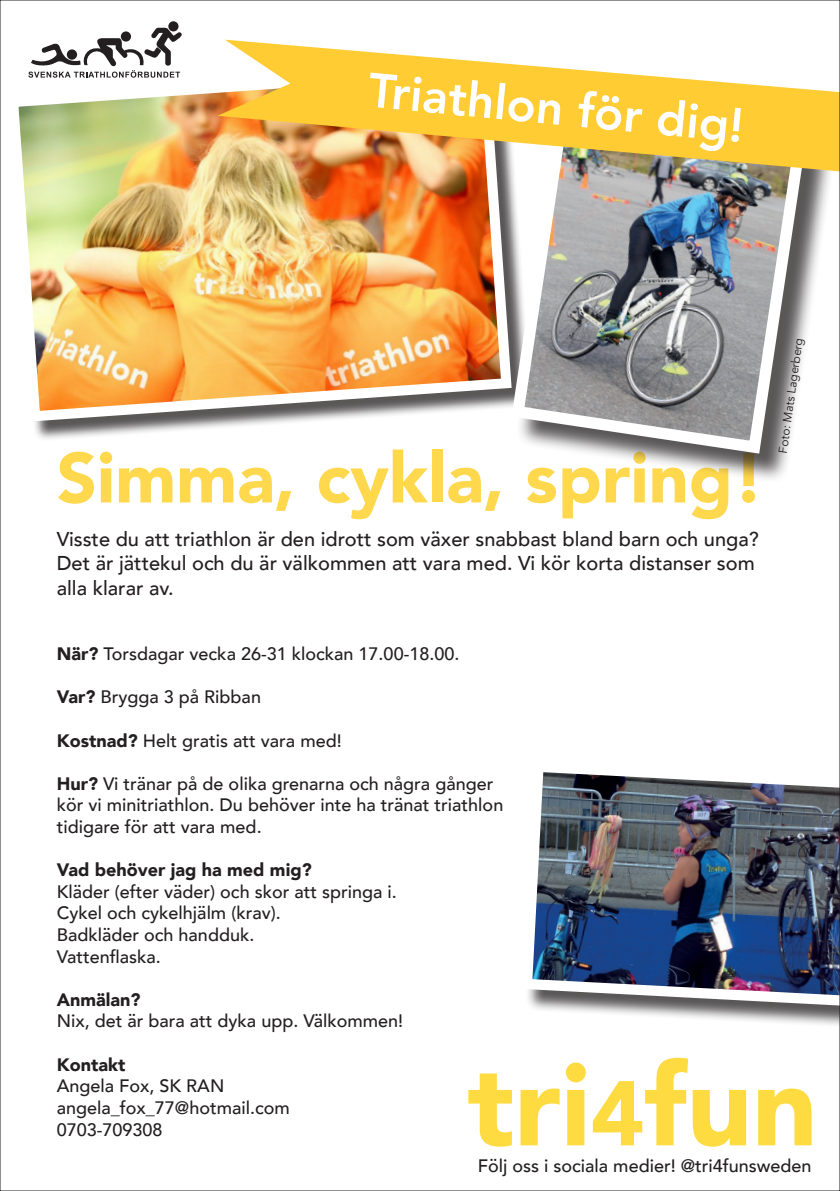
<style>
.page{position:relative;width:840px;height:1191px;background:#fff}
.page>*{position:absolute;margin:0;border:0;box-sizing:border-box;transform-origin:0 0}
.t1{font:900 70px "Avenir";color:#ffd84d}
.t2{font:800 48px "Avenir";color:#fff}
.t3{font:500 20px/24px "Avenir";color:#231f20}
.t4{font:500 18px/21.6px "Avenir";color:#231f20}
.t5{font:900 18px "Avenir";color:#231f20}
.t6{font:12px "Avenir";color:#231f20}
.s1{font-weight:900}
</style>
<div class="page">
<div style="left:524px;top:764px;width:315px;height:265px;background:#231f20;opacity:.75"></div>
<img style="left:524px;top:764px;width:313px;height:247px">
<div style="left:11px;top:66px;width:519px;height:375px;background:#231f20;opacity:.75"></div>
<img style="left:11px;top:66px;width:493px;height:361px">
<div style="left:168px;top:21px;width:10px;height:10px;background:#231f20;border-radius:50%"></div>
<svg style="left:28px;top:28px;width:154px;height:50px"></svg>
<div style="left:515px;top:110px;width:319px;height:372px;background:#231f20;opacity:.75"></div>
<svg style="left:504px;top:171px;width:307px;height:289px"></svg>
<svg style="left:217px;top:40px;width:620px;height:131px;fill:#fc3"></svg>
<svg style="left:468px;top:1073px;width:43px;height:73px"></svg>
<svg style="left:520px;top:1088px;width:39px;height:57px"></svg>
<svg style="left:565px;top:1062px;width:20px;height:83px"></svg>
<svg style="left:592px;top:1057px;width:153px;height:89px"></svg>
<svg style="left:758px;top:1088px;width:53px;height:57px"></svg>
<p class="t2" style="left:372px;top:51px;width:378px;rotate:6deg">Triathlon för dig!</p>
<p class="t1" style="left:57px;top:418px;width:708px">Simma, cykla, spring!</p>
<p class="t3" style="left:57px;top:526px;width:703px">Visste du att triathlon är den idrott som växer snabbast bland barn och unga?<br>Det är jättekul och du är välkommen att vara med. Vi kör korta distanser som alla klarar av.</p>
<p class="t6" style="left:775px;top:452px;width:118px;rotate:-82deg">Foto: Mats Lagerberg</p>
<p class="t4" style="left:57px;top:642px;width:404px"><span class="s1">När?</span> Torsdagar vecka 26-31 klockan 17.00-18.00.</p>
<p class="t4" style="left:57px;top:685px;width:206px"><span class="s1">Var?</span> Brygga 3 på Ribban</p>
<p class="t4" style="left:57px;top:728px;width:286px"><span class="s1">Kostnad?</span> Helt gratis att vara med!</p>
<p class="t4" style="left:57px;top:771px;width:448px"><span class="s1">Hur?</span> Vi tränar på de olika grenarna och några gånger kör vi minitriathlon. Du behöver inte ha tränat triathlon tidigare för att vara med.</p>
<p class="t5" style="left:57px;top:854px;width:256px">Vad behöver jag ha med mig?</p>
<p class="t4" style="left:57px;top:879px;width:341px">Kläder (efter väder) och skor att springa i.</p>
<p class="t4" style="left:57px;top:901px;width:225px">Cykel och cykelhjälm (krav).</p>
<p class="t4" style="left:57px;top:923px;width:199px">Badkläder och handduk.</p>
<p class="t4" style="left:57px;top:944px;width:106px">Vattenflaska.</p>
<p class="t5" style="left:57px;top:984px;width:85px">Anmälan?</p>
<p class="t4" style="left:57px;top:1009px;width:348px">Nix, det är bara att dyka upp. Välkommen!</p>
<p class="t5" style="left:57px;top:1049px;width:70px">Kontakt</p>
<p class="t4" style="left:57px;top:1074px;width:169px">Angela Fox, SK RAN</p>
<p class="t4" style="left:57px;top:1095px;width:234px">angela_fox_77@hotmail.com</p>
<p class="t4" style="left:57px;top:1117px;width:107px">0703-709308</p>
<p class="t4" style="left:477px;top:1153px;width:335px">Följ oss i sociala medier! @tri4funsweden</p>
</div>
